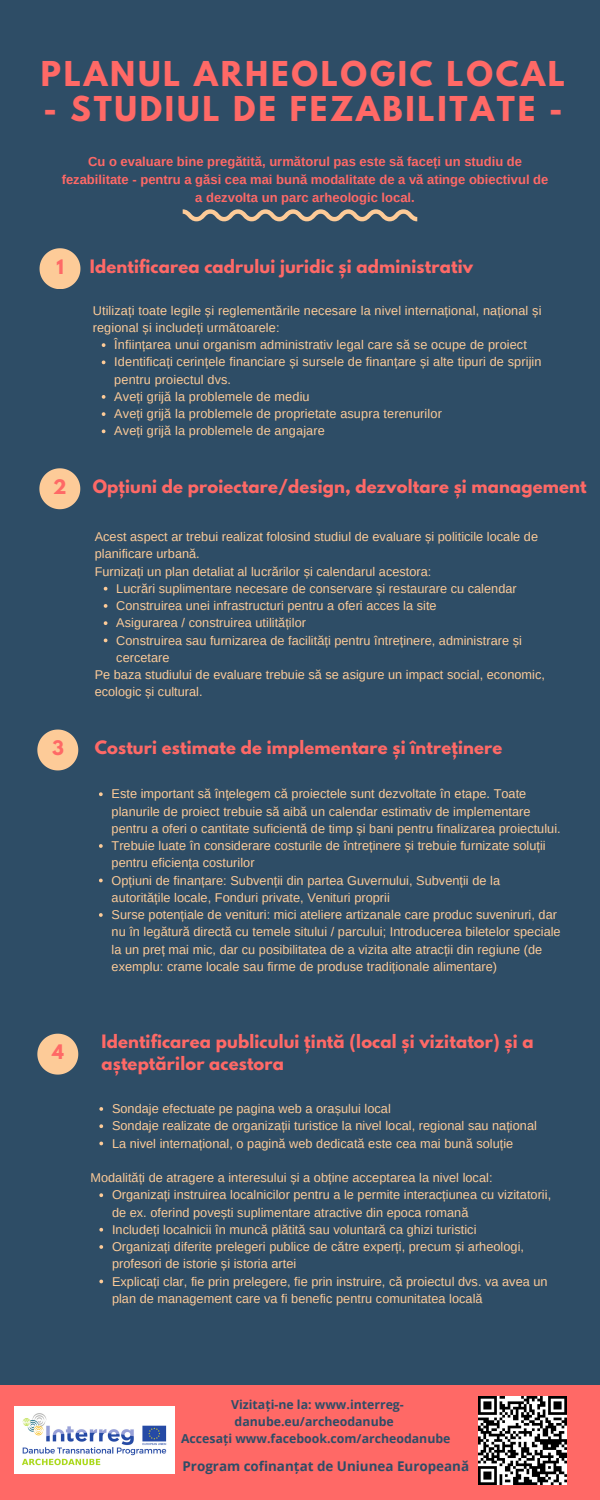
<style>
.page{position:relative;width:600px;height:1500px;background:#2e4d66}
.page>*{position:absolute;margin:0;border:0;box-sizing:border-box;transform-origin:0 0}
.t1{font:700 30.4px "League Spartan";letter-spacing:.09em;color:#ff6966}
.t2{font:700 17.8px "League Spartan";color:#ff6966}
.t3{font:700 16.4px/22.5px "League Spartan";letter-spacing:.01em;color:#ff6966}
.t4{font:700 13.4px "Open Sans";color:#2e4d66}
.t5{font:700 13px/18px "Arimo";color:#ff6966;text-align:center}
.t6{font:12.7px/17.2px "Arimo";letter-spacing:.005em;color:#fdcb98}
.t7{font:700 12.3px/17.2px "Open Sans";color:#2e4d66}
</style>
<div class="page">
<div style="left:0;top:1386px;width:600px;height:114px;background:#ff6966"></div>
<svg style="left:40px;top:248px;width:40px;height:41px"></svg>
<svg style="left:102px;top:343px;width:3px;height:4px"></svg>
<svg style="left:102px;top:360px;width:3px;height:4px"></svg>
<svg style="left:102px;top:395px;width:3px;height:4px"></svg>
<svg style="left:102px;top:412px;width:3px;height:4px"></svg>
<svg style="left:102px;top:429px;width:3px;height:4px"></svg>
<svg style="left:40px;top:468px;width:40px;height:41px"></svg>
<svg style="left:104px;top:587px;width:3px;height:4px"></svg>
<svg style="left:104px;top:604px;width:3px;height:4px"></svg>
<svg style="left:104px;top:621px;width:3px;height:4px"></svg>
<svg style="left:38px;top:730px;width:40px;height:40px"></svg>
<svg style="left:99px;top:792px;width:4px;height:4px"></svg>
<svg style="left:99px;top:844px;width:4px;height:4px"></svg>
<svg style="left:99px;top:879px;width:4px;height:3px"></svg>
<svg style="left:99px;top:913px;width:4px;height:4px"></svg>
<svg style="left:38px;top:1034px;width:40px;height:41px"></svg>
<svg style="left:99px;top:1107px;width:4px;height:4px"></svg>
<svg style="left:99px;top:1124px;width:4px;height:4px"></svg>
<svg style="left:99px;top:1142px;width:4px;height:3px"></svg>
<svg style="left:99px;top:1193px;width:4px;height:4px"></svg>
<svg style="left:99px;top:1228px;width:4px;height:4px"></svg>
<svg style="left:99px;top:1245px;width:4px;height:4px"></svg>
<svg style="left:99px;top:1280px;width:4px;height:3px"></svg>
<svg style="left:183px;top:209px;width:234px;height:12px"></svg>
<img style="left:15px;top:1406px;width:160px;height:68px">
<img style="left:479px;top:1396px;width:87px;height:88px">
<p class="t1" style="left:41px;top:59px;width:526px">PLANUL ARHEOLOGIC LOCAL</p>
<p class="t1" style="left:43px;top:94px;width:521px">- STUDIUL DE FEZABILITATE -</p>
<p class="t5" style="left:62px;top:152px;width:488px">Cu o evaluare bine pregătită, următorul pas este să faceți un studiu de fezabilitate - pentru a găsi cea mai bună modalitate de a vă atinge obiectivul de a dezvolta un parc arheologic local.</p>
<p class="t2" style="left:56px;top:258px;width:9px">1</p>
<p class="t3" style="left:90px;top:258px;width:385px">Identificarea cadrului juridic și administrativ</p>
<p class="t6" style="left:93px;top:302px;width:450px">Utilizați toate legile și reglementările necesare la nivel internațional, național și regional și includeți următoarele:</p>
<p class="t2" style="left:53px;top:478px;width:15px">2</p>
<p class="t2" style="left:52px;top:739px;width:13px">3</p>
<p class="t2" style="left:52px;top:1043px;width:13px">4</p>
<p class="t6" style="left:114px;top:336px;width:414px">Înființarea unui organism administrativ legal care să se ocupe de proiect</p>
<p class="t6" style="left:114px;top:353px;width:429px">Identificați cerințele financiare și sursele de finanțare și alte tipuri de sprijin pentru proiectul dvs.</p>
<p class="t6" style="left:114px;top:388px;width:197px">Aveți grijă la problemele de mediu</p>
<p class="t6" style="left:114px;top:405px;width:329px">Aveți grijă la problemele de proprietate asupra terenurilor</p>
<p class="t6" style="left:114px;top:422px;width:212px">Aveți grijă la problemele de angajare</p>
<p class="t3" style="left:93px;top:477px;width:495px">Opțiuni de proiectare/design, dezvoltare și management</p>
<p class="t6" style="left:95px;top:528px;width:445px">Acest aspect ar trebui realizat folosind studiul de evaluare și politicile locale de planificare urbană.</p>
<p class="t6" style="left:95px;top:563px;width:338px">Furnizați un plan detaliat al lucrărilor și calendarul acestora:</p>
<p class="t6" style="left:116px;top:580px;width:402px">Lucrări suplimentare necesare de conservare și restaurare cu calendar</p>
<p class="t6" style="left:116px;top:597px;width:322px">Construirea unei infrastructuri pentru a oferi acces la site</p>
<p class="t6" style="left:116px;top:614px;width:191px">Asigurarea / construirea utilităților</p>
<p class="t6" style="left:116px;top:632px;width:407px">Construirea sau furnizarea de facilități pentru întreținere, administrare și cercetare</p>
<p class="t6" style="left:95px;top:666px;width:452px">Pe baza studiului de evaluare trebuie să se asigure un impact social, economic, ecologic și cultural.</p>
<p class="t3" style="left:95px;top:739px;width:409px">Costuri estimate de implementare și întreținere</p>
<p class="t6" style="left:112px;top:785px;width:451px">Este important să înțelegem că proiectele sunt dezvoltate în etape. Toate planurile de proiect trebuie să aibă un calendar estimativ de implementare pentru a oferi o cantitate suficientă de timp și bani pentru finalizarea proiectului.</p>
<p class="t6" style="left:112px;top:837px;width:436px">Trebuie luate în considerare costurile de întreținere și trebuie furnizate soluții pentru eficiența costurilor</p>
<p class="t6" style="left:112px;top:872px;width:390px">Opțiuni de finanțare: Subvenții din partea Guvernului, Subvenții de la autoritățile locale, Fonduri private, Venituri proprii</p>
<p class="t6" style="left:112px;top:906px;width:451px">Surse potențiale de venituri: mici ateliere artizanale care produc suveniruri, dar nu în legătură directă cu temele sitului / parcului; Introducerea biletelor speciale la un preț mai mic, dar cu posibilitatea de a vizita alte atracții din regiune (de exemplu: crame locale sau firme de produse tradiționale alimentare)</p>
<p class="t3" style="left:101px;top:1032px;width:434px">Identificarea publicului țintă (local și vizitator) și a așteptărilor acestora</p>
<p class="t6" style="left:112px;top:1100px;width:280px">Sondaje efectuate pe pagina web a orașului local</p>
<p class="t6" style="left:112px;top:1117px;width:426px">Sondaje realizate de organizații turistice la nivel local, regional sau național</p>
<p class="t6" style="left:112px;top:1135px;width:403px">La nivel internațional, o pagină web dedicată este cea mai bună soluție</p>
<p class="t6" style="left:112px;top:1186px;width:441px">Organizați instruirea localnicilor pentru a le permite interacțiunea cu vizitatorii, de ex. oferind povești suplimentare atractive din epoca romană</p>
<p class="t6" style="left:112px;top:1221px;width:366px">Includeți localnicii în muncă plătită sau voluntară ca ghizi turistici</p>
<p class="t6" style="left:112px;top:1238px;width:414px">Organizați diferite prelegeri publice de către experți, precum și arheologi, profesori de istorie și istoria artei</p>
<p class="t6" style="left:112px;top:1273px;width:437px">Explicați clar, fie prin prelegere, fie prin instruire, că proiectul dvs. va avea un plan de management care va fi benefic pentru comunitatea locală</p>
<p class="t6" style="left:90px;top:1169px;width:404px">Modalități de atragere a interesului și a obține acceptarea la nivel local:</p>
<p class="t7" style="left:231px;top:1395px;width:174px">Vizitați-ne la: www.interreg&shy;danube.eu/archeodanube</p>
<p class="t7" style="left:181px;top:1430px;width:271px">Accesați www.facebook.com/archeodanube</p>
<p class="t4" style="left:183px;top:1457px;width:288px">Program cofinanțat de Uniunea Europeană</p>
</div>
